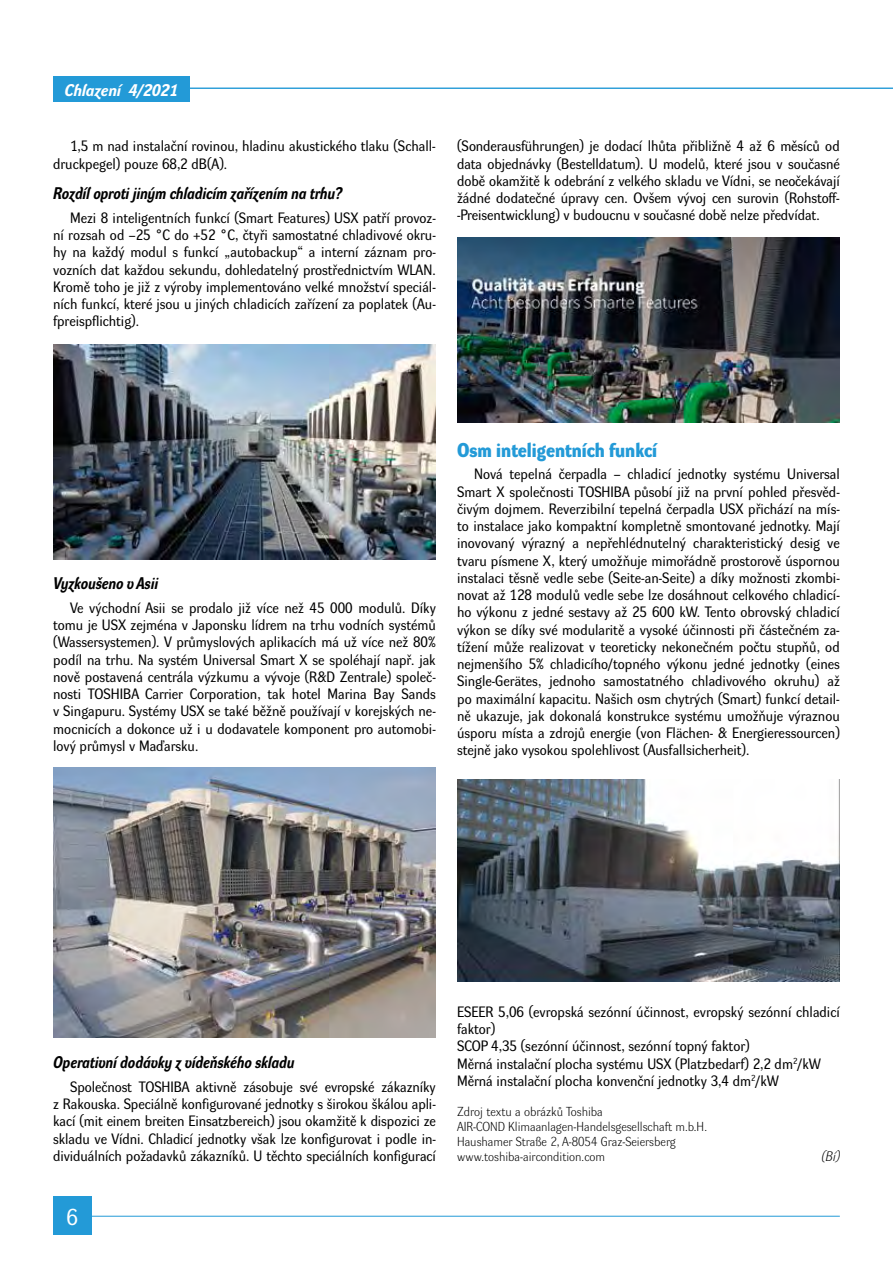
<style>
.page{position:relative;width:893px;height:1263px;background:#fff}
.page>*{position:absolute;margin:0;border:0;box-sizing:border-box;transform-origin:0 0}
.t1{font:22.5px "Dyna Grotesk R";color:#fff}
.t2{font:700 19.5px "Dyna Grotesk D";color:#239ad7}
.t3{font:italic 700 16.5px "Dyna Grotesk R";color:#000;scale:.9 1}
.t4{font:italic 700 16.5px "Dyna Grotesk R";color:#fff}
.t5{font:14.7px/17.2px "Dyna Grotesk R";color:#000;text-align:justify}
.t6{font:italic 13.5px "Dyna Grotesk L";color:#000}
.t7{font:12.75px/15px "Dyna Grotesk L";color:#000}
</style>
<div class="page">
<hr style="left:53px;top:1216px;width:787px;height:1px;background:#239ad7">
<div style="left:53px;top:1196px;width:38px;height:39px;background:#239ad7"></div>
<hr style="left:53px;top:88px;width:840px;height:1px;background:#239ad7">
<div style="left:53px;top:77px;width:136px;height:25px;background:#239ad7"></div>
<img style="left:457px;top:238px;width:383px;height:184px">
<img style="left:53px;top:767px;width:383px;height:270px">
<img style="left:53px;top:344px;width:383px;height:216px">
<img style="left:457px;top:779px;width:383px;height:203px">
<p class="t4" style="left:65px;top:80px;width:115px">Chlazení 4/2021</p>
<p class="t5" style="left:53px;top:138px;width:384px;text-indent:17px">1,5 m nad instalační rovinou, hladinu akustického tlaku (Schall&shy;druckpegel) pouze 68,2 dB(A).</p>
<p class="t3" style="left:53px;top:184px;width:322px">Rozdíl oproti jiným chladicím zařízením na trhu?</p>
<p class="t5" style="left:53px;top:210px;width:384px;text-indent:17px">Mezi 8 inteligentních funkcí (Smart Features) USX patří provoz&shy;ní rozsah od –25 °C do +52 °C, čtyři samostatné chladivové okru&shy;hy na každý modul s funkcí „autobackup“ a interní záznam pro&shy;vozních dat každou sekundu, dohledatelný prostřednictvím WLAN.<br>Kromě toho je již z výroby implementováno velké množství speciál&shy;ních funkcí, které jsou u jiných chladicích zařízení za poplatek (Au&shy;fpreispflichtig).</p>
<p class="t5" style="left:457px;top:138px;width:384px">(Sonderausführungen) je dodací lhůta přibližně 4 až 6 měsíců od data objednávky (Bestelldatum). U modelů, které jsou v současné době okamžitě k odebrání z velkého skladu ve Vídni, se neočekávají žádné dodatečné úpravy cen. Ovšem vývoj cen surovin (Rohstoff--Preisentwicklung) v budoucnu v současné době nelze předvídat.</p>
<p class="t3" style="left:53px;top:574px;width:118px">Vyzkoušeno v Asii</p>
<p class="t5" style="left:53px;top:599px;width:384px;text-indent:17px">Ve východní Asii se prodalo již více než 45 000 modulů. Díky tomu je USX zejména v Japonsku lídrem na trhu vodních systémů (Wassersystemen). V průmyslových aplikacích má už více než 80% podíl na trhu. Na systém Universal Smart X se spoléhají např. jak nově postavená centrála výzkumu a vývoje (R&amp;D Zentrale) společ&shy;nosti TOSHIBA Carrier Corporation, tak hotel Marina Bay Sands v Singapuru. Systémy USX se také běžně používají v korejských ne&shy;mocnicích a dokonce už i u dodavatele komponent pro automobi&shy;lový průmysl v Maďarsku.</p>
<h2 class="t2" style="left:457px;top:438px;width:202px">Osm inteligentních funkcí</h2>
<p class="t5" style="left:457px;top:466px;width:384px;text-indent:17px">Nová tepelná čerpadla – chladicí jednotky systému Universal Smart X společnosti TOSHIBA působí již na první pohled přesvěd&shy;čivým dojmem. Reverzibilní tepelná čerpadla USX přichází na mís&shy;to instalace jako kompaktní kompletně smontované jednotky. Mají inovovaný výrazný a nepřehlédnutelný charakteristický desig ve tvaru písmene X, který umožňuje mimořádně prostorově úspornou instalaci těsně vedle sebe (Seite-an-Seite) a díky možnosti zkombi&shy;novat až 128 modulů vedle sebe lze dosáhnout celkového chladicí&shy;ho výkonu z jedné sestavy až 25 600 kW. Tento obrovský chladicí výkon se díky své modularitě a vysoké účinnosti při částečném za&shy;tížení může realizovat v teoreticky nekonečném počtu stupňů, od nejmenšího 5% chladicího/topného výkonu jedné jednotky (eines Single-Gerätes, jednoho samostatného chladivového okruhu) až po maximální kapacitu. Našich osm chytrých (Smart) funkcí detail&shy;ně ukazuje, jak dokonalá konstrukce systému umožňuje výraznou úsporu místa a zdrojů energie (von Flächen- &amp; Energieressourcen) stejně jako vysokou spolehlivost (Ausfallsicherheit).</p>
<p class="t3" style="left:53px;top:1053px;width:270px">Operativní dodávky z vídeňského skladu</p>
<p class="t5" style="left:53px;top:1078px;width:384px;text-indent:17px">Společnost TOSHIBA aktivně zásobuje své evropské zákazníky z Rakouska. Speciálně konfigurované jednotky s širokou škálou apli&shy;kací (mit einem breiten Einsatzbereich) jsou okamžitě k dispozici ze skladu ve Vídni. Chladicí jednotky však lze konfigurovat i podle in&shy;dividuálních požadavků zákazníků. U těchto speciálních konfigurací</p>
<h1 class="t1" style="left:67px;top:1203px;width:13px">6</h1>
<p class="t5" style="left:457px;top:1003px;width:384px;text-align:left">ESEER 5,06 (evropská sezónní účinnost, evropský sezónní chladicí faktor)<br>SCOP 4,35 (sezónní účinnost, sezónní topný faktor)<br>Měrná instalační plocha systému USX (Platzbedarf) 2,2 dm<sup>2</sup>/kW Měrná instalační plocha konvenční jednotky 3,4 dm<sup>2</sup>/kW</p>
<p class="t7" style="left:457px;top:1104px;width:251px">Zdroj textu a obrázků Toshiba<br>AIR-COND Klimaanlagen-Handelsgesellschaft m.b.H.<br>Haushamer Straße 2, A-8054 Graz-Seiersberg www.toshiba-aircondition.com</p>
<p class="t6" style="left:821px;top:1148px;width:20px">(Bí)</p>
</div>
